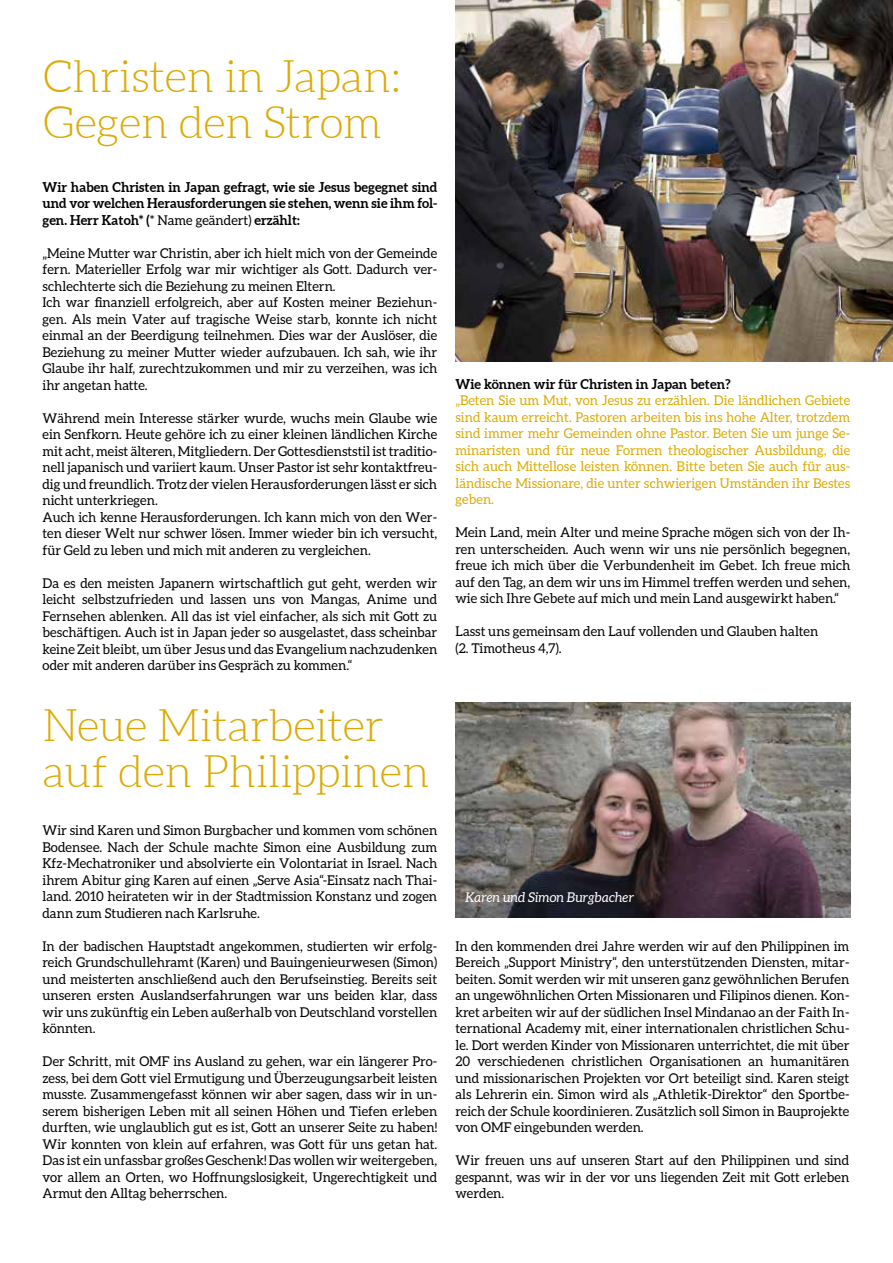
<style>
.page{position:relative;width:893px;height:1263px;background:#fff}
.page>*{position:absolute;margin:0;border:0;box-sizing:border-box;transform-origin:0 0}
.t1{font:300 44.25px/46.5px "Aleo";letter-spacing:-.01em;color:#dcaa04}
.t2{font:13.5px/16.5px "Aleo";color:#000;text-align:justify}
.t3{font:13.5px/16.5px "Aleo";color:#dcaa04;text-align:justify}
.t4{font:700 13.5px/16.5px "Aleo";color:#000;text-align:justify}
.t5{font:italic 13.5px "Aleo";color:#fff}
.s1{font-weight:400}
</style>
<div class="page">
<img style="left:455px;top:0;width:438px;height:361px">
<img style="left:455px;top:703px;width:395px;height:214px">
<h1 class="t1" style="left:43px;top:53px;width:359px">Christen in Japan:<br>Gegen den Strom</h1>
<p class="t4" style="left:43px;top:178px;width:396px">Wir haben Christen in Japan gefragt, wie sie Jesus begegnet sind und vor welchen Herausforderungen sie stehen, wenn sie ihm fol&shy;gen. Herr Katoh* (<span class="s1">* Name geändert)</span> erzählt:</p>
<p class="t2" style="left:43px;top:245px;width:396px;text-align:left">„Meine Mutter war Christin, aber ich hielt mich von der Gemeinde fern. Materieller Erfolg war mir wichtiger als Gott. Dadurch ver&shy;schlechterte sich die Beziehung zu meinen Eltern.<br>Ich war finanziell erfolgreich, aber auf Kosten meiner Beziehun&shy;gen. Als mein Vater auf tragische Weise starb, konnte ich nicht einmal an der Beerdigung teilnehmen. Dies war der Auslöser, die Beziehung zu meiner Mutter wieder aufzubauen. Ich sah, wie ihr Glaube ihr half, zurechtzukommen und mir zu verzeihen, was ich ihr angetan hatte.</p>
<p class="t2" style="left:43px;top:410px;width:396px;text-align:left">Während mein Interesse stärker wurde, wuchs mein Glaube wie ein Senfkorn. Heute gehöre ich zu einer kleinen ländlichen Kirche mit acht, meist älteren, Mitgliedern. Der Gottesdienststil ist traditio&shy;nell japanisch und variiert kaum. Unser Pastor ist sehr kontaktfreu&shy;dig und freundlich. Trotz der vielen Herausforderungen lässt er sich nicht unterkriegen.<br>Auch ich kenne Herausforderungen. Ich kann mich von den Wer&shy;ten dieser Welt nur schwer lösen. Immer wieder bin ich versucht, für Geld zu leben und mich mit anderen zu vergleichen.</p>
<p class="t2" style="left:43px;top:575px;width:396px">Da es den meisten Japanern wirtschaftlich gut geht, werden wir leicht selbstzufrieden und lassen uns von Mangas, Anime und Fernsehen ablenken. All das ist viel einfacher, als sich mit Gott zu beschäftigen. Auch ist in Japan jeder so ausgelastet, dass scheinbar keine Zeit bleibt, um über Jesus und das Evangelium nachzudenken oder mit anderen darüber ins Gespräch zu kommen.“</p>
<h1 class="t1" style="left:43px;top:701px;width:389px">Neue Mitarbeiter auf den Philippinen</h1>
<p class="t2" style="left:43px;top:822px;width:396px">Wir sind Karen und Simon Burgbacher und kommen vom schönen Bodensee. Nach der Schule machte Simon eine Ausbildung zum Kfz-Mechatroniker und absolvierte ein Volontariat in Israel. Nach ihrem Abitur ging Karen auf einen „Serve Asia“-Einsatz nach Thai&shy;land. 2010 heirateten wir in der Stadtmission Konstanz und zogen dann zum Studieren nach Karlsruhe.</p>
<p class="t2" style="left:43px;top:937px;width:396px">In der badischen Hauptstadt angekommen, studierten wir erfolg&shy;reich Grundschullehramt (Karen) und Bauingenieurwesen (Simon) und meisterten anschließend auch den Berufseinstieg. Bereits seit unseren ersten Auslandserfahrungen war uns beiden klar, dass wir uns zukünftig ein Leben außerhalb von Deutschland vorstellen könnten.</p>
<p class="t2" style="left:43px;top:1053px;width:396px">Der Schritt, mit OMF ins Ausland zu gehen, war ein längerer Pro&shy;zess, bei dem Gott viel Ermutigung und Überzeugungsarbeit leisten musste. Zusammengefasst können wir aber sagen, dass wir in un&shy;serem bisherigen Leben mit all seinen Höhen und Tiefen erleben durften, wie unglaublich gut es ist, Gott an unserer Seite zu haben!<br>Wir konnten von klein auf erfahren, was Gott für uns getan hat.<br>Das ist ein unfassbar großes Geschenk! Das wollen wir weitergeben, vor allem an Orten, wo Hoffnungslosigkeit, Ungerechtigkeit und Armut den Alltag beherrschen.</p>
<p class="t4" style="left:455px;top:375px;width:277px">Wie können wir für Christen in Japan beten?</p>
<p class="t3" style="left:455px;top:392px;width:396px">„Beten Sie um Mut, von Jesus zu erzählen. Die ländlichen Gebiete sind kaum erreicht. Pastoren arbeiten bis ins hohe Alter, trotzdem sind immer mehr Gemeinden ohne Pastor. Beten Sie um junge Se&shy;minaristen und für neue Formen theologischer Ausbildung, die sich auch Mittellose leisten können. Bitte beten Sie auch für aus&shy;ländische Missionare, die unter schwierigen Umständen ihr Bestes geben.</p>
<p class="t2" style="left:455px;top:524px;width:396px">Mein Land, mein Alter und meine Sprache mögen sich von der Ih&shy;ren unterscheiden. Auch wenn wir uns nie persönlich begegnen, freue ich mich über die Verbundenheit im Gebet. Ich freue mich auf den Tag, an dem wir uns im Himmel treffen werden und sehen, wie sich Ihre Gebete auf mich und mein Land ausgewirkt haben.“</p>
<p class="t2" style="left:455px;top:623px;width:364px">Lasst uns gemeinsam den Lauf vollenden und Glauben halten (2. Timotheus 4,7).</p>
<p class="t5" style="left:466px;top:890px;width:170px">Karen und Simon Burgbacher</p>
<p class="t2" style="left:455px;top:938px;width:396px">In den kommenden drei Jahre werden wir auf den Philippinen im Bereich „Support Ministry“, den unterstützenden Diensten, mitar&shy;beiten. Somit werden wir mit unseren ganz gewöhnlichen Berufen an ungewöhnlichen Orten Missionaren und Filipinos dienen. Kon&shy;kret arbeiten wir auf der südlichen Insel Mindanao an der Faith In&shy;ternational Academy mit, einer internationalen christlichen Schu&shy;le. Dort werden Kinder von Missionaren unterrichtet, die mit über 20 verschiedenen christlichen Organisationen an humanitären und missionarischen Projekten vor Ort beteiligt sind. Karen steigt als Lehrerin ein. Simon wird als „Athletik-Direktor“ den Sportbe&shy;reich der Schule koordinieren. Zusätzlich soll Simon in Bauprojekte von OMF eingebunden werden.</p>
<p class="t2" style="left:455px;top:1152px;width:395px">Wir freuen uns auf unseren Start auf den Philippinen und sind gespannt, was wir in der vor uns liegenden Zeit mit Gott erleben werden.</p>
</div>
